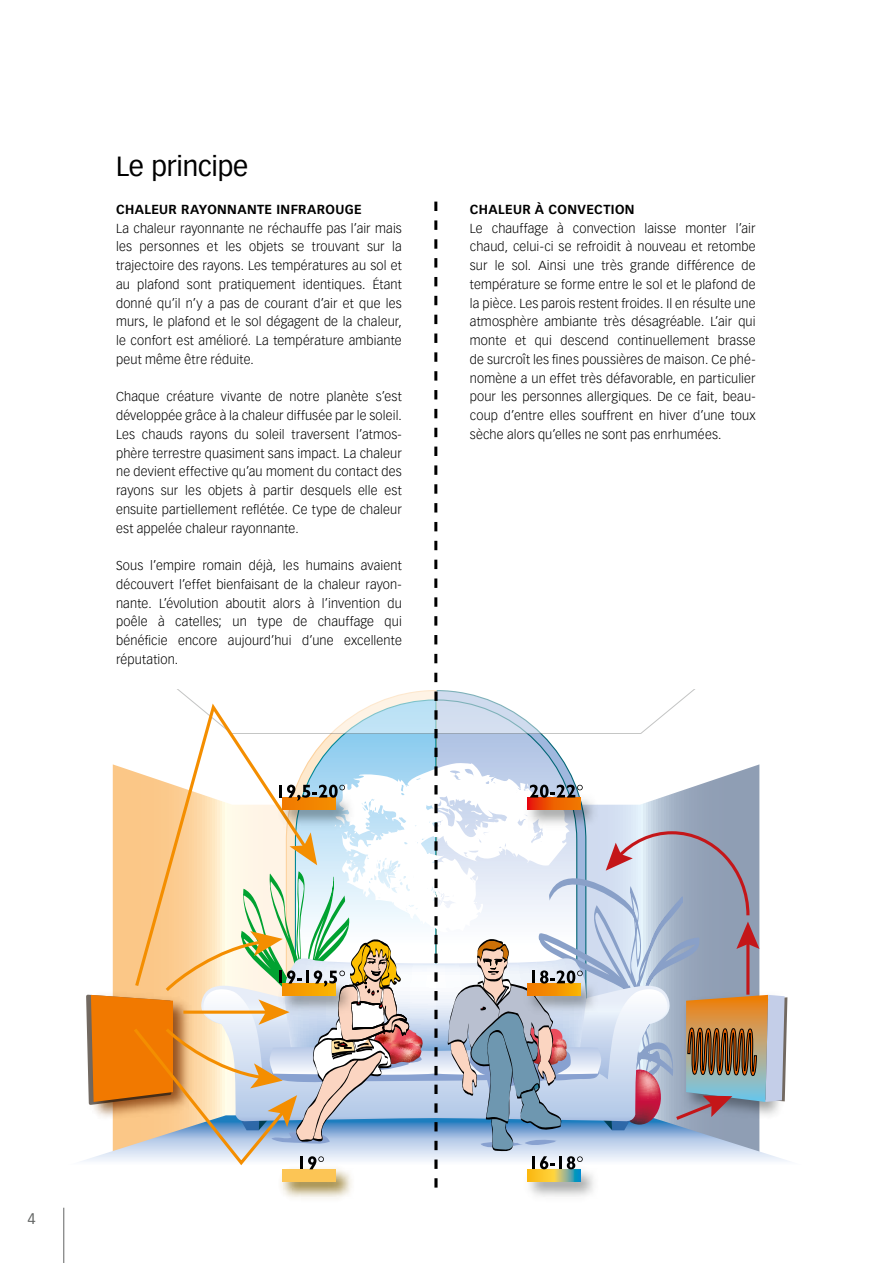
<style>
.page{position:relative;width:893px;height:1263px;background:#fff}
.page>*{position:absolute;margin:0;border:0;box-sizing:border-box;transform-origin:0 0}
.t1{font:27px "Vectora LT Pro";letter-spacing:-.01em;color:#000}
.t2{font:15px "Vectora LT Pro";color:#626463}
.t3{font:300 12.75px/18.8px "Vectora LT Pro";letter-spacing:.01em;color:#000;text-align:justify}
.t4{font:700 12.75px "Vectora LT Pro";letter-spacing:.03em;color:#000}
</style>
<div class="page">
<img style="left:282px;top:1188px;width:69px;height:11px">
<svg style="left:81px;top:690px;width:709px;height:498px"></svg>
<svg style="left:434px;top:202px;width:3px;height:480px"></svg>
<hr style="left:63px;top:1208px;width:1px;height:55px;background:#626463">
<h1 class="t1" style="left:116px;top:150px;width:134px">Le principe</h1>
<p class="t4" style="left:116px;top:201px;width:247px">CHALEUR RAYONNANTE INFRAROUGE</p>
<p class="t3" style="left:116px;top:219px;width:287px">La chaleur rayonnante ne réchauffe pas l’air mais les personnes et les objets se trouvant sur la trajectoire des rayons. Les températures au sol et au plafond sont pratiquement identiques. Étant donné qu’il n’y a pas de courant d’air et que les murs, le plafond et le sol dégagent de la chaleur, le confort est amélioré. La température ambiante peut même être réduite.</p>
<p class="t3" style="left:116px;top:387px;width:287px">Chaque créature vivante de notre planète s’est développée grâce à la chaleur diffusée par le soleil.<br>Les chauds rayons du soleil traversent l’atmos&shy;phère terrestre quasiment sans impact. La chaleur ne devient effective qu’au moment du contact des rayons sur les objets à partir desquels elle est ensuite partiellement reflétée. Ce type de chaleur est appelée chaleur rayonnante.</p>
<p class="t3" style="left:116px;top:556px;width:287px">Sous l’empire romain déjà, les humains avaient découvert l’effet bienfaisant de la chaleur rayon&shy;nante. L’évolution aboutit alors à l’invention du poêle à catelles; un type de chauffage qui bénéficie encore aujourd’hui d’une excellente réputation.</p>
<p class="t4" style="left:470px;top:202px;width:166px">CHALEUR À CONVECTION</p>
<p class="t3" style="left:470px;top:219px;width:287px">Le chauffage à convection laisse monter l’air chaud, celui-ci se refroidit à nouveau et retombe sur le sol. Ainsi une très grande différence de température se forme entre le sol et le plafond de la pièce. Les parois restent froides. Il en résulte une atmosphère ambiante très désagréable. L’air qui monte et qui descend continuellement brasse de surcroît les fines poussières de maison. Ce phé&shy;nomène a un effet très défavorable, en particulier pour les personnes allergiques. De ce fait, beau&shy;coup d’entre elles souffrent en hiver d’une toux sèche alors qu’elles ne sont pas enrhumées.</p>
<p class="t2" style="left:27px;top:1210px;width:10px">4</p>
</div>
